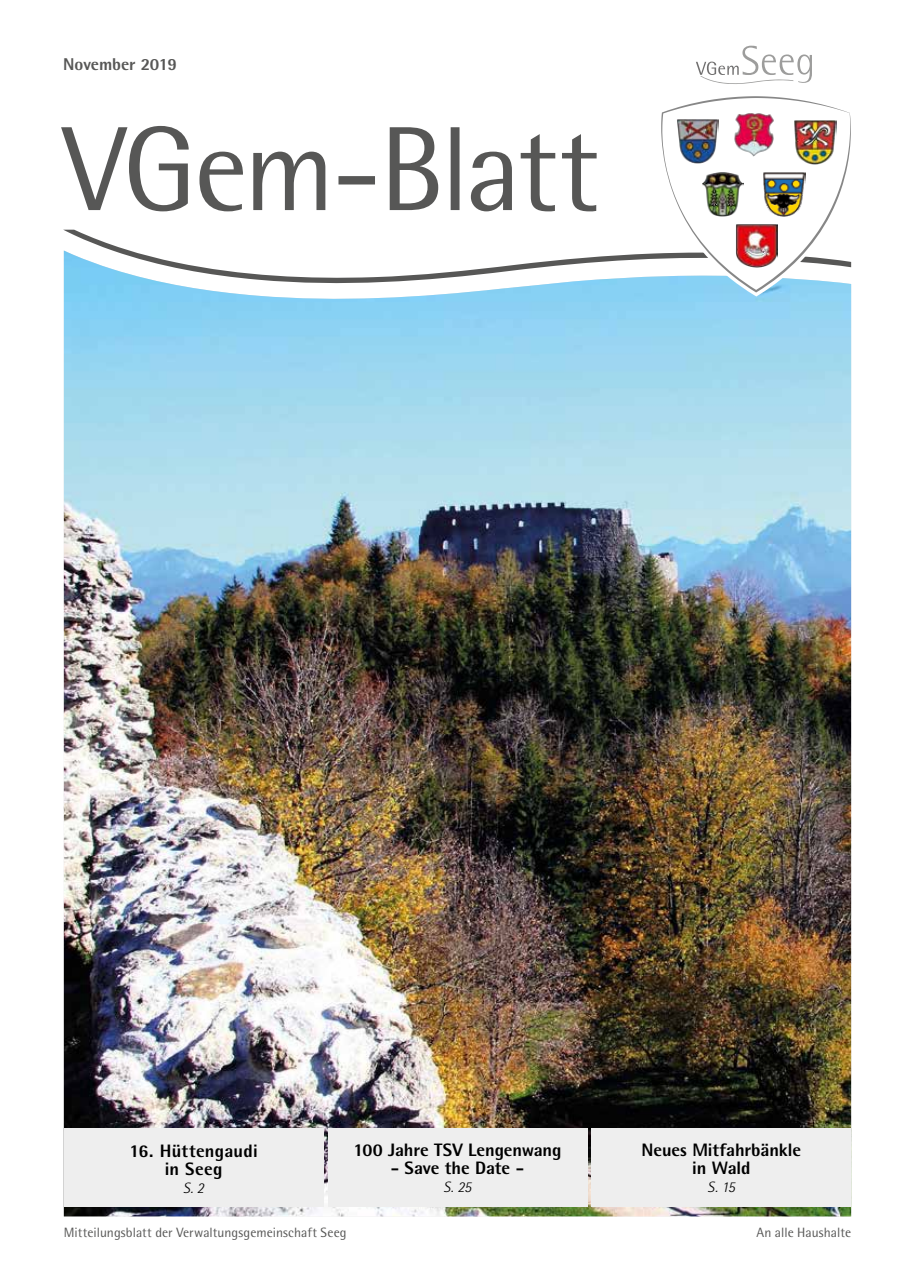
<style>
.page{position:relative;width:915px;height:1276px;background:#fff}
.page>*{position:absolute;margin:0;border:0;box-sizing:border-box;transform-origin:0 0}
.t1{font:800 18px/18px "Rotis Semi Sans Pro";letter-spacing:-.005em;color:#000;text-align:center}
.t2{font:800 18px/18px "Rotis Semi Sans Pro";letter-spacing:.015em;color:#000;text-align:center}
.t3{font:800 17.1px "Rotis Semi Sans Pro";letter-spacing:-.01em;color:#575756}
.t4{font:italic 300 15px "Rotis Semi Sans Pro";color:#000}
.t5{font:13.5px "Rotis Semi Sans Pro";letter-spacing:.005em;color:#575756}
</style>
<div class="page">
<img style="left:64px;top:292px;width:786px;height:924px">
<svg style="left:654px;top:45px;width:198px;height:257px"></svg>
<svg style="left:61px;top:96px;width:789px;height:196px"></svg>
<img style="left:734px;top:223px;width:43px;height:45px">
<img style="left:793px;top:120px;width:42px;height:44px">
<img style="left:701px;top:172px;width:42px;height:44px">
<img style="left:762px;top:172px;width:42px;height:44px">
<img style="left:732px;top:112px;width:43px;height:45px">
<img style="left:675px;top:119px;width:43px;height:44px">
<div style="left:64px;top:1128px;width:259px;height:78px;background:#eee"></div>
<div style="left:327px;top:1128px;width:260px;height:78px;background:#eee"></div>
<div style="left:591px;top:1128px;width:259px;height:78px;background:#eee"></div>
<p class="t3" style="left:63px;top:53px;width:115px">November 2019</p>
<h1 class="t2" style="left:129px;top:1141px;width:130px">16. Hüttengaudi in Seeg</h1>
<p class="t4" style="left:183px;top:1178px;width:23px">S. 2</p>
<h1 class="t1" style="left:353px;top:1141px;width:209px">100 Jahre TSV Lengenwang</h1>
<h1 class="t1" style="left:391px;top:1159px;width:134px">- Save the Date -</h1>
<p class="t4" style="left:443px;top:1178px;width:29px">S. 25</p>
<h1 class="t1" style="left:641px;top:1141px;width:161px">Neues Mitfahrbänkle in Wald</h1>
<p class="t4" style="left:707px;top:1178px;width:29px">S. 15</p>
<p class="t5" style="left:64px;top:1224px;width:284px">Mitteilungsblatt der Verwaltungsgemeinschaft Seeg</p>
<p class="t5" style="left:756px;top:1224px;width:96px">An alle Haushalte</p>
</div>
